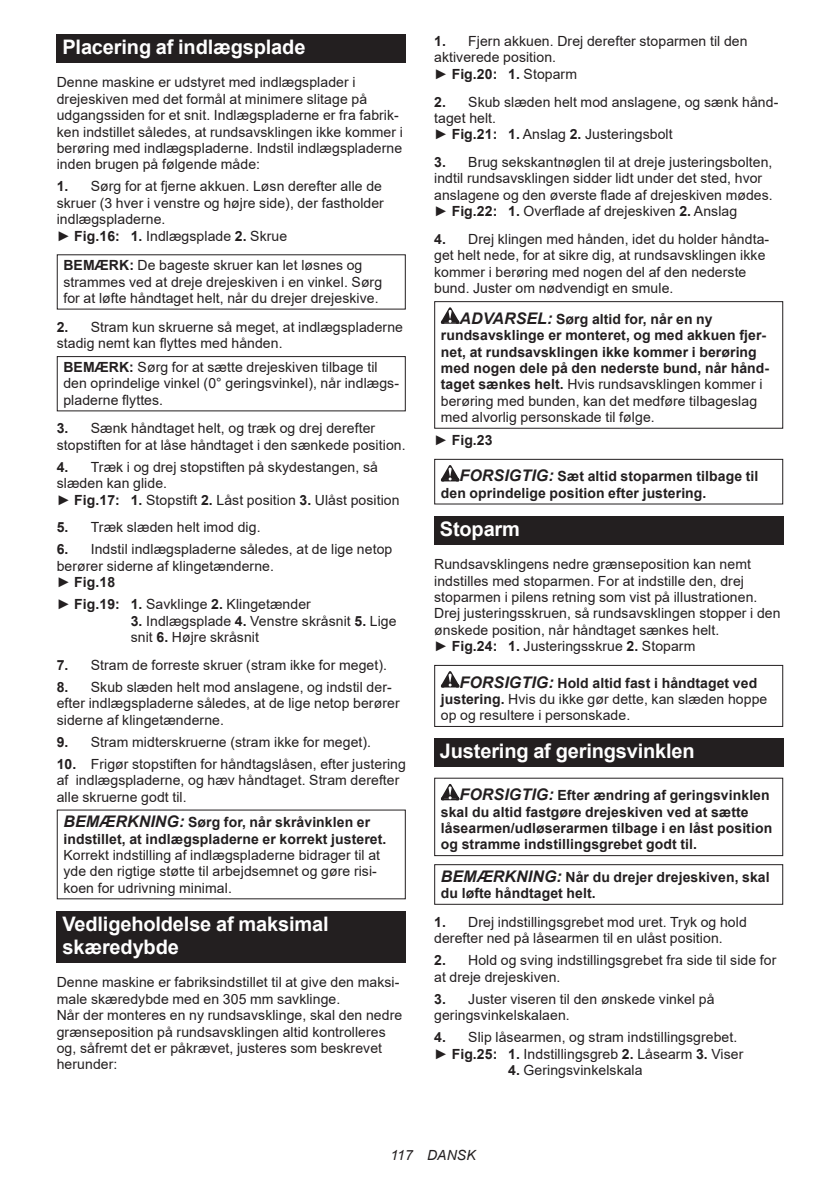
<style>
.page{position:relative;width:840px;height:1191px;background:#fff}
.page>*{position:absolute;margin:0;border:0;box-sizing:border-box;transform-origin:0 0}
.t1{font:700 20px/23.4px "Arial";letter-spacing:-.01em;color:#fff}
.t2{font:14px/16.4px "Arial";letter-spacing:.005em;color:#231f20}
.t3{font:700 14px/16.4px "Arial";letter-spacing:.005em;color:#231f20}
.t4{font:italic 14px "Arial";letter-spacing:.005em;color:#231f20}
.s1{font-weight:700}
.s2{font-style:italic;font-size:16px}
.s3{font-weight:400}
.s4{font-weight:700;font-style:italic;font-size:16px}
</style>
<div class="page">
<div style="left:57px;top:34px;width:348px;height:29px;background:#231f20"></div>
<div style="left:57px;top:356px;width:348px;height:55px;border:1px solid #231f20"></div>
<div style="left:57px;top:910px;width:348px;height:52px;background:#231f20"></div>
<svg style="left:440px;top:307px;width:19px;height:17px"></svg>
<div style="left:434px;top:301px;width:348px;height:128px;border:1px solid #231f20"></div>
<svg style="left:440px;top:465px;width:19px;height:16px"></svg>
<div style="left:434px;top:459px;width:348px;height:45px;border:1px solid #231f20"></div>
<div style="left:434px;top:516px;width:348px;height:28px;background:#231f20"></div>
<svg style="left:440px;top:671px;width:19px;height:16px"></svg>
<div style="left:434px;top:665px;width:348px;height:62px;border:1px solid #231f20"></div>
<div style="left:434px;top:738px;width:348px;height:29px;background:#231f20"></div>
<svg style="left:440px;top:784px;width:19px;height:16px"></svg>
<div style="left:434px;top:777px;width:348px;height:79px;border:1px solid #231f20"></div>
<div style="left:434px;top:864px;width:348px;height:40px;border:1px solid #231f20"></div>
<h1 class="t1" style="left:62px;top:36px;width:244px">Placering af indlægsplade</h1>
<p class="t2" style="left:57px;top:74px;width:347px">Denne maskine er udstyret med indlægsplader i drejeskiven med det formål at minimere slitage på udgangssiden for et snit. Indlægspladerne er fra fabrik&shy;ken indstillet således, at rundsavsklingen ikke kommer i berøring med indlægspladerne. Indstil indlægspladerne inden brugen på følgende måde:</p>
<p class="t2" style="left:57px;top:178px;width:328px"><span class="s1">1.</span> Sørg for at fjerne akkuen. Løsn derefter alle de skruer (3 hver i venstre og højre side), der fastholder indlægspladerne.<br>► <span class="s1">Fig.16: 1.</span> Indlægsplade <span class="s1">2.</span> Skrue</p>
<p class="t2" style="left:63px;top:257px;width:320px"><span class="s1">BEMÆRK:</span> De bageste skruer kan let løsnes og strammes ved at dreje drejeskiven i en vinkel. Sørg for at løfte håndtaget helt, når du drejer drejeskive.</p>
<p class="t2" style="left:57px;top:318px;width:347px"><span class="s1">2.</span> Stram kun skruerne så meget, at indlægspladerne stadig nemt kan flyttes med hånden.</p>
<p class="t2" style="left:63px;top:359px;width:337px"><span class="s1">BEMÆRK:</span> Sørg for at sætte drejeskiven tilbage til den oprindelige vinkel (0° geringsvinkel), når indlægs&shy;pladerne flyttes.</p>
<p class="t2" style="left:57px;top:420px;width:350px"><span class="s1">3.</span> Sænk håndtaget helt, og træk og drej derefter stopstiften for at låse håndtaget i den sænkede position.</p>
<p class="t2" style="left:57px;top:459px;width:344px"><span class="s1">4.</span> Træk i og drej stopstiften på skydestangen, så slæden kan glide.<br>► <span class="s1">Fig.17: 1.</span> Stopstift <span class="s1">2.</span> Låst position <span class="s1">3.</span> Ulåst position</p>
<p class="t2" style="left:57px;top:519px;width:205px"><span class="s1">5.</span> Træk slæden helt imod dig.</p>
<p class="t2" style="left:57px;top:541px;width:337px"><span class="s1">6.</span> Indstil indlægspladerne således, at de lige netop berører siderne af klingetænderne.<br>► <span class="s1">Fig.18</span></p>
<p class="t2" style="left:57px;top:596px;width:255px">► <span class="s1">Fig.19: 1.</span> Savklinge <span class="s1">2.</span> Klingetænder</p>
<p class="t2" style="left:131px;top:612px;width:267px"><span class="s1">3.</span> Indlægsplade <span class="s1">4.</span> Venstre skråsnit <span class="s1">5.</span> Lige snit <span class="s1">6.</span> Højre skråsnit</p>
<p class="t2" style="left:57px;top:656px;width:331px"><span class="s1">7.</span> Stram de forreste skruer (stram ikke for meget).</p>
<p class="t2" style="left:57px;top:678px;width:344px"><span class="s1">8.</span> Skub slæden helt mod anslagene, og indstil der&shy;efter indlægspladerne således, at de lige netop berører siderne af klingetænderne.</p>
<p class="t2" style="left:57px;top:733px;width:316px"><span class="s1">9.</span> Stram midterskruerne (stram ikke for meget).</p>
<p class="t2" style="left:57px;top:755px;width:350px"><span class="s1">10.</span> Frigør stopstiften for håndtagslåsen, efter justering af indlægspladerne, og hæv håndtaget. Stram derefter alle skruerne godt til.</p>
<p class="t3" style="left:63px;top:814px;width:324px"><span class="s2">BEMÆRKNING:</span> Sørg for, når skråvinklen er indstillet, at indlægspladerne er korrekt justeret.</p>
<p class="t2" style="left:63px;top:846px;width:318px">Korrekt indstilling af indlægspladerne bidrager til at yde den rigtige støtte til arbejdsemnet og gøre risi&shy;koen for udrivning minimal.</p>
<h1 class="t1" style="left:62px;top:912px;width:267px">Vedligeholdelse af maksimal skæredybde</h1>
<p class="t2" style="left:57px;top:974px;width:347px">Denne maskine er fabriksindstillet til at give den maksi&shy;male skæredybde med en 305 mm savklinge.<br>Når der monteres en ny rundsavsklinge, skal den nedre grænseposition på rundsavsklingen altid kontrolleres og, såfremt det er påkrævet, justeres som beskrevet herunder:</p>
<p class="t2" style="left:434px;top:33px;width:315px"><span class="s1">1.</span> Fjern akkuen. Drej derefter stoparmen til den aktiverede position.<br>► <span class="s1">Fig.20: 1.</span> Stoparm</p>
<p class="t2" style="left:434px;top:93px;width:345px"><span class="s1">2.</span> Skub slæden helt mod anslagene, og sænk hånd&shy;taget helt.<br>► <span class="s1">Fig.21: 1.</span> Anslag <span class="s1">2.</span> Justeringsbolt</p>
<p class="t2" style="left:434px;top:154px;width:340px"><span class="s1">3.</span> Brug sekskantnøglen til at dreje justeringsbolten, indtil rundsavsklingen sidder lidt under det sted, hvor anslagene og den øverste flade af drejeskiven mødes. ► <span class="s1">Fig.22: 1.</span> Overflade af drejeskiven <span class="s1">2.</span> Anslag</p>
<p class="t2" style="left:434px;top:231px;width:336px"><span class="s1">4.</span> Drej klingen med hånden, idet du holder håndta&shy;get helt nede, for at sikre dig, at rundsavsklingen ikke kommer i berøring med nogen del af den nederste bund. Juster om nødvendigt en smule.</p>
<p class="t3" style="left:440px;top:311px;width:329px;text-indent:19px"><span class="s2">ADVARSEL:</span> Sørg altid for, når en ny rundsavsklinge er monteret, og med akkuen fjer&shy;net, at rundsavsklingen ikke kommer i berøring med nogen dele på den nederste bund, når hånd&shy;taget sænkes helt. <span class="s3">Hvis rundsavsklingen kommer i berøring med bunden, kan det medføre tilbageslag med alvorlig personskade til følge.</span></p>
<p class="t3" style="left:434px;top:432px;width:60px"><span class="s3">►</span> Fig.23</p>
<p class="t3" style="left:440px;top:468px;width:319px;text-indent:19px"><span class="s2">FORSIGTIG:</span> Sæt altid stoparmen tilbage til den oprindelige position efter justering.</p>
<h1 class="t1" style="left:439px;top:517px;width:82px">Stoparm</h1>
<p class="t2" style="left:434px;top:556px;width:348px">Rundsavsklingens nedre grænseposition kan nemt indstilles med stoparmen. For at indstille den, drej stoparmen i pilens retning som vist på illustrationen.<br>Drej justeringsskruen, så rundsavsklingen stopper i den ønskede position, når håndtaget sænkes helt.<br>► <span class="s1">Fig.24: 1.</span> Justeringsskrue <span class="s1">2.</span> Stoparm</p>
<p class="t2" style="left:440px;top:674px;width:328px;text-indent:19px"><span class="s4">FORSIGTIG:</span> <span class="s1">Hold altid fast i håndtaget ved justering.</span> Hvis du ikke gør dette, kan slæden hoppe op og resultere i personskade.</p>
<h1 class="t1" style="left:439px;top:740px;width:256px">Justering af geringsvinklen</h1>
<p class="t3" style="left:440px;top:787px;width:333px;text-indent:19px"><span class="s2">FORSIGTIG:</span> Efter ændring af geringsvinklen skal du altid fastgøre drejeskiven ved at sætte låsearmen/udløserarmen tilbage i en låst position og stramme indstillingsgrebet godt til.</p>
<p class="t3" style="left:440px;top:868px;width:330px"><span class="s2">BEMÆRKNING:</span> Når du drejer drejeskiven, skal du løfte håndtaget helt.</p>
<p class="t2" style="left:434px;top:913px;width:314px"><span class="s1">1.</span> Drej indstillingsgrebet mod uret. Tryk og hold derefter ned på låsearmen til en ulåst position.</p>
<p class="t2" style="left:434px;top:952px;width:343px"><span class="s1">2.</span> Hold og sving indstillingsgrebet fra side til side for at dreje drejeskiven.</p>
<p class="t2" style="left:434px;top:990px;width:281px"><span class="s1">3.</span> Juster viseren til den ønskede vinkel på geringsvinkelskalaen.</p>
<p class="t2" style="left:434px;top:1029px;width:310px"><span class="s1">4.</span> Slip låsearmen, og stram indstillingsgrebet. ► <span class="s1">Fig.25: 1.</span> Indstillingsgreb <span class="s1">2.</span> Låsearm <span class="s1">3.</span> Viser</p>
<p class="t2" style="left:508px;top:1061px;width:136px"><span class="s1">4.</span> Geringsvinkelskala</p>
<p class="t4" style="left:390px;top:1146px;width:87px">117 DANSK</p>
</div>
